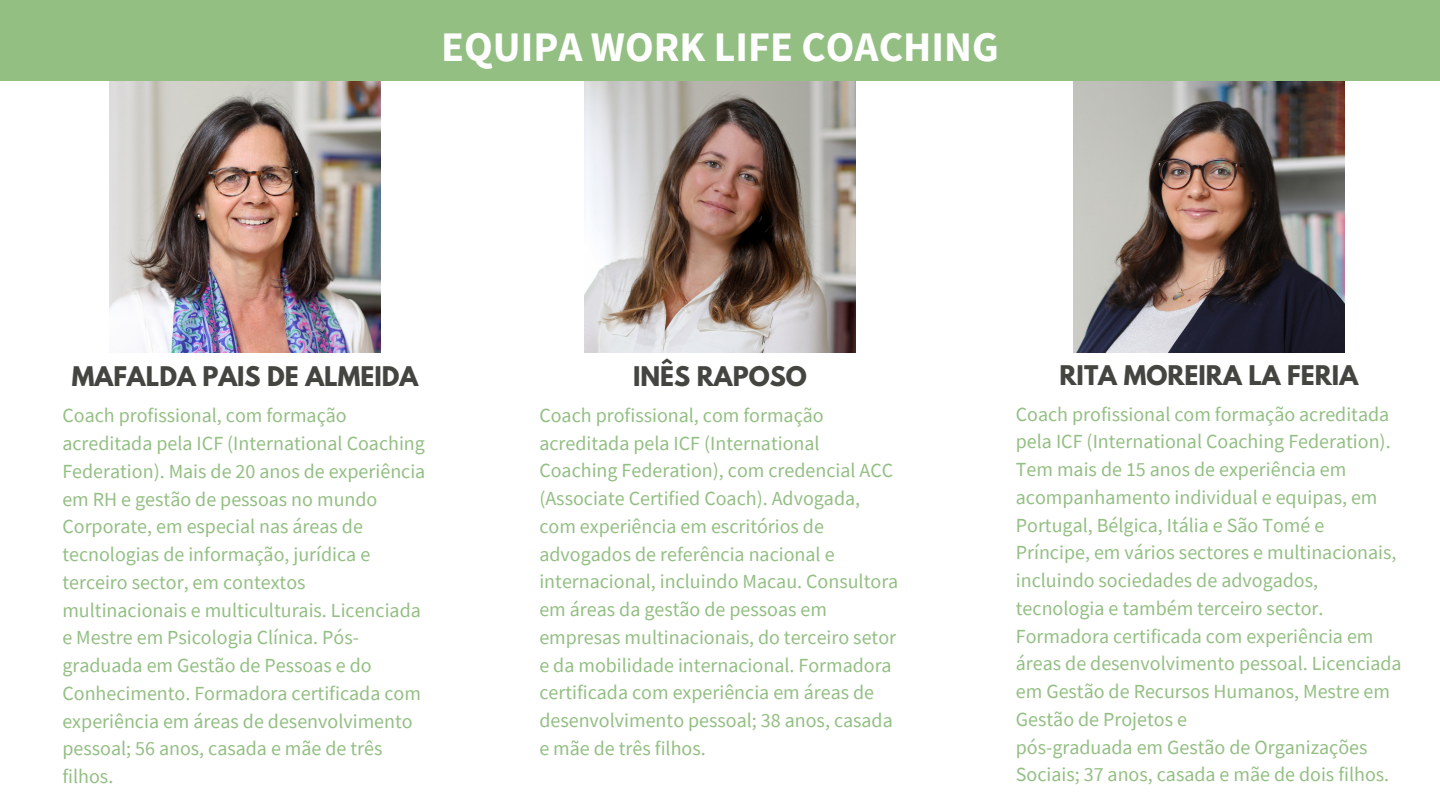
<style>
.page{position:relative;width:1440px;height:810px;background:#fff}
.page>*{position:absolute;margin:0;border:0;box-sizing:border-box;transform-origin:0 0}
.t1{font:700 42px "Source Sans Pro";color:#fff}
.t2{font:700 24px "League Spartan";color:#444440}
.t3{font:20px/27.8px "Source Sans Pro";color:#93bf83}
</style>
<div class="page">
<div style="left:0;top:0;width:1440px;height:81px;background:#93bf83"></div>
<img style="left:109px;top:81px;width:272px;height:271px">
<img style="left:584px;top:81px;width:272px;height:271px">
<img style="left:1073px;top:81px;width:272px;height:271px">
<p class="t1" style="left:441px;top:20px;width:559px">EQUIPA WORK LIFE COACHING</p>
<p class="t2" style="left:72px;top:364px;width:348px">MAFALDA PAIS DE ALMEIDA</p>
<p class="t3" style="left:62px;top:401px;width:364px">Coach profissional, com formação acreditada pela ICF (International Coaching Federation). Mais de 20 anos de experiência em RH e gestão de pessoas no mundo Corporate, em especial nas áreas de tecnologias de informação, jurídica e terceiro sector, em contextos multinacionais e multiculturais. Licenciada e Mestre em Psicologia Clínica. Pós&shy;graduada em Gestão de Pessoas e do Conhecimento. Formadora certificada com experiência em áreas de desenvolvimento pessoal; 56 anos, casada e mãe de três filhos.</p>
<p class="t2" style="left:633px;top:364px;width:175px">INÊS RAPOSO</p>
<p class="t3" style="left:539px;top:401px;width:360px">Coach profissional, com formação acreditada pela ICF (International Coaching Federation), com credencial ACC (Associate Certified Coach). Advogada, com experiência em escritórios de advogados de referência nacional e internacional, incluindo Macau. Consultora em áreas da gestão de pessoas em empresas multinacionais, do terceiro setor e da mobilidade internacional. Formadora certificada com experiência em áreas de desenvolvimento pessoal; 38 anos, casada e mãe de três filhos.</p>
<p class="t2" style="left:1059px;top:364px;width:300px">RITA MOREIRA LA FERIA</p>
<p class="t3" style="left:1016px;top:400px;width:387px">Coach profissional com formação acreditada pela ICF (International Coaching Federation).<br>Tem mais de 15 anos de experiência em acompanhamento individual e equipas, em Portugal, Bélgica, Itália e São Tomé e Príncipe, em vários sectores e multinacionais, incluindo sociedades de advogados, tecnologia e também terceiro sector.<br>Formadora certificada com experiência em áreas de desenvolvimento pessoal. Licenciada em Gestão de Recursos Humanos, Mestre em Gestão de Projetos e</p>
<p class="t3" style="left:1016px;top:733px;width:375px">pós-graduada em Gestão de Organizações<br>Sociais; 37 anos, casada e mãe de dois filhos.</p>
</div>
